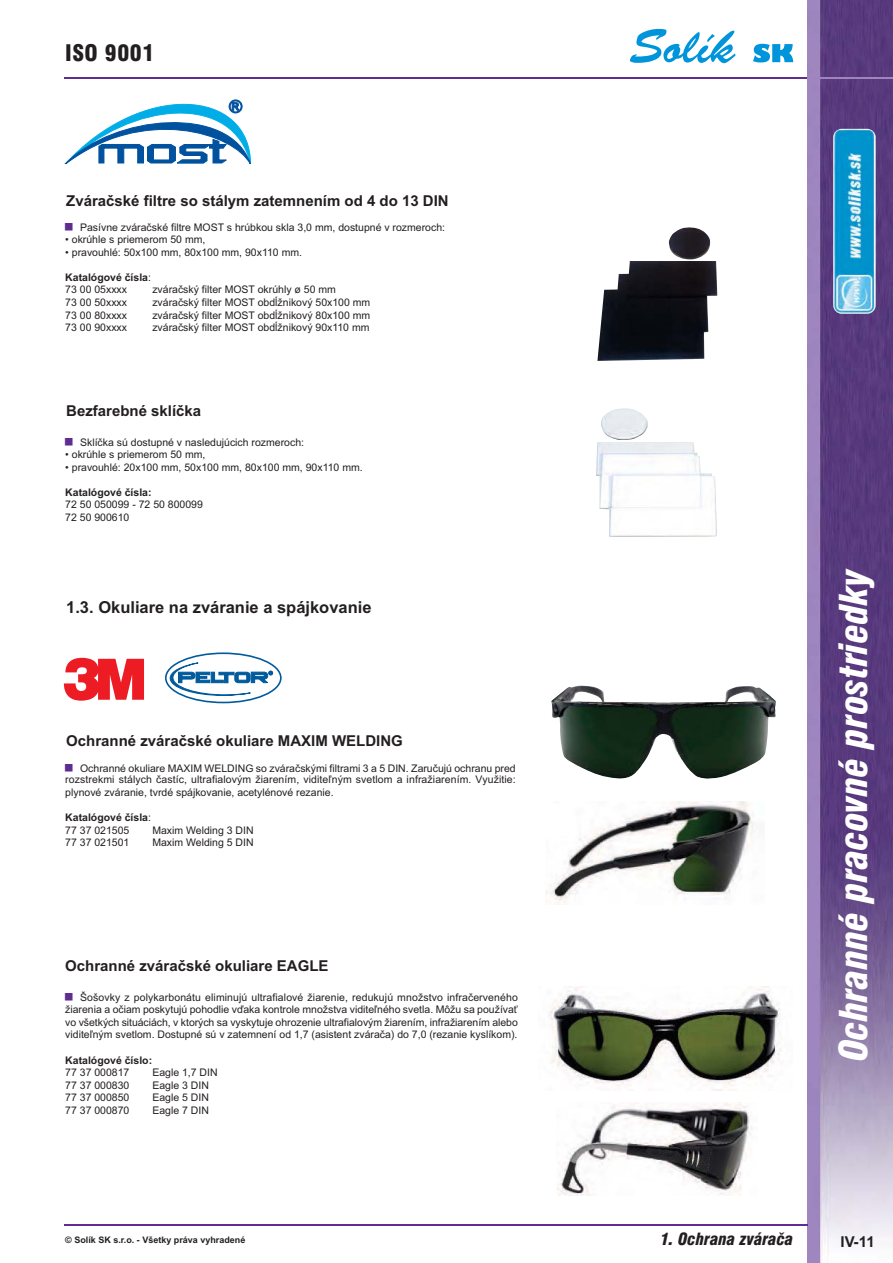
<style>
.page{position:relative;width:893px;height:1263px;background:#fff}
.page>*{position:absolute;margin:0;border:0;box-sizing:border-box;transform-origin:0 0}
.t1{font:italic 37.5px "Swis 721 Blk Cn EU";color:#fff}
.t2{font:21px "Swis 721 Blk Cn PL";letter-spacing:.025em;color:#231f20}
.t3{font:700 16.5px "Arial";color:#231f20}
.t4{font:italic 16.5px "Swis 721 Blk Cn EU";color:#231f20}
.t5{font:700 15px "Arial";color:#231f20}
.t6{font:10.5px/12.5px "Arial";color:#231f20;text-align:justify}
.t7{font:700 10.5px/12.6px "Arial";color:#231f20}
.t8{font:700 9px "Arial";color:#231f20}
.s1{font-weight:400}
</style>
<div class="page">
<img style="left:808px;top:0;width:85px;height:1263px">
<hr style="left:64px;top:77px;width:744px;height:1px;background:#5e2d91">
<hr style="left:808px;top:77px;width:85px;height:1px;background:#9e85be">
<hr style="left:64px;top:1224px;width:744px;height:2px;background:#5e2d91">
<svg style="left:630px;top:29px;width:163px;height:34px"></svg>
<img style="left:833px;top:129px;width:43px;height:185px;border-radius:9px">
<img style="left:551px;top:686px;width:225px;height:93px">
<img style="left:545px;top:802px;width:209px;height:102px">
<img style="left:596px;top:408px;width:121px;height:129px">
<img style="left:597px;top:227px;width:120px;height:134px">
<svg style="left:65px;top:100px;width:186px;height:64px"></svg>
<svg style="left:166px;top:653px;width:115px;height:50px"></svg>
<div style="left:165px;top:652px;width:117px;height:51px;border:2px solid #005a9c;border-radius:50%"></div>
<svg style="left:170px;top:663px;width:103px;height:32px"></svg>
<svg style="left:64px;top:658px;width:80px;height:43px"></svg>
<img style="left:549px;top:986px;width:232px;height:105px">
<img style="left:557px;top:1102px;width:196px;height:94px">
<h2 class="t2" style="left:65px;top:40px;width:91px">ISO 9001</h2>
<h3 class="t5" style="left:66px;top:195px;width:384px">Zváračské filtre so stálym zatemnením od 4 do 13 DIN</h3>
<p class="t6" style="left:80px;top:222px;width:366px">Pasívne zváračské filtre MOST s hrúbkou skla 3,0 mm, dostupné v rozmeroch:</p>
<p class="t6" style="left:65px;top:234px;width:142px">• okrúhle s priemerom 50 mm,</p>
<p class="t6" style="left:65px;top:247px;width:238px">• pravouhlé: 50x100 mm, 80x100 mm, 90x110 mm.</p>
<p class="t7" style="left:65px;top:272px;width:87px">Katalógové čísla<span class="s1">:<br>73 00 05xxxx</span></p>
<p class="t6" style="left:152px;top:285px;width:185px">zváračský filter MOST okrúhly ø 50 mm</p>
<p class="t6" style="left:65px;top:297px;width:63px">73 00 50xxxx</p>
<p class="t6" style="left:152px;top:297px;width:219px">zváračský filter MOST obdĺžnikový 50x100 mm</p>
<p class="t6" style="left:65px;top:310px;width:63px">73 00 80xxxx</p>
<p class="t6" style="left:152px;top:310px;width:219px">zváračský filter MOST obdĺžnikový 80x100 mm</p>
<p class="t6" style="left:65px;top:322px;width:63px">73 00 90xxxx</p>
<p class="t6" style="left:152px;top:322px;width:219px">zváračský filter MOST obdĺžnikový 90x110 mm</p>
<h3 class="t5" style="left:66px;top:405px;width:136px">Bezfarebné sklíčka</h3>
<p class="t6" style="left:80px;top:437px;width:225px">Sklíčka sú dostupné v nasledujúcich rozmeroch:</p>
<p class="t6" style="left:65px;top:449px;width:142px">• okrúhle s priemerom 50 mm,</p>
<p class="t6" style="left:65px;top:462px;width:299px">• pravouhlé: 20x100 mm, 50x100 mm, 80x100 mm, 90x110 mm.</p>
<p class="t7" style="left:65px;top:487px;width:88px">Katalógové čísla:</p>
<p class="t6" style="left:65px;top:499px;width:139px">72 50 050099 - 72 50 800099<br>72 50 900610</p>
<h3 class="t3" style="left:66px;top:601px;width:307px">1.3. Okuliare na zváranie a spájkovanie</h3>
<h3 class="t5" style="left:66px;top:735px;width:338px">Ochranné zváračské okuliare MAXIM WELDING</h3>
<p class="t6" style="left:65px;top:763px;width:452px;text-indent:15px">Ochranné okuliare MAXIM WELDING so zváračskými filtrami 3 a 5 DIN. Zaručujú ochranu pred rozstrekmi stálych častíc, ultrafialovým žiarením, viditeľným svetlom a infražiarením. Využitie: plynové zváranie, tvrdé spájkovanie, acetylénové rezanie.</p>
<p class="t7" style="left:65px;top:812px;width:87px">Katalógové čísla<span class="s1">:<br>77 37 021505</span></p>
<p class="t6" style="left:152px;top:825px;width:103px">Maxim Welding 3 DIN</p>
<p class="t6" style="left:65px;top:838px;width:66px">77 37 021501</p>
<p class="t6" style="left:152px;top:838px;width:103px">Maxim Welding 5 DIN</p>
<h3 class="t5" style="left:65px;top:960px;width:265px">Ochranné zváračské okuliare EAGLE</h3>
<p class="t6" style="left:65px;top:992px;width:454px;text-indent:15px">Šošovky z polykarbonátu eliminujú ultrafialové žiarenie, redukujú množstvo infračerveného žiarenia a očiam poskytujú pohodlie vďaka kontrole množstva viditeľného svetla. Môžu sa používať vo všetkých situáciách, v ktorých sa vyskytuje ohrozenie ultrafialovým žiarením, infražiarením alebo viditeľným svetlom. Dostupné sú v zatemnení od 1,7 (asistent zvárača) do 7,0 (rezanie kyslíkom).</p>
<p class="t7" style="left:65px;top:1055px;width:88px">Katalógové číslo:</p>
<p class="t6" style="left:65px;top:1067px;width:66px">77 37 000817</p>
<p class="t6" style="left:152px;top:1067px;width:67px">Eagle 1,7 DIN</p>
<p class="t6" style="left:65px;top:1080px;width:66px">77 37 000830</p>
<p class="t6" style="left:152px;top:1080px;width:58px">Eagle 3 DIN</p>
<p class="t6" style="left:65px;top:1092px;width:66px">77 37 000850</p>
<p class="t6" style="left:152px;top:1092px;width:58px">Eagle 5 DIN</p>
<p class="t6" style="left:65px;top:1105px;width:66px">77 37 000870</p>
<p class="t6" style="left:152px;top:1105px;width:58px">Eagle 7 DIN</p>
<h1 class="t1" style="left:832px;top:1061px;width:494px;rotate:-90deg">Ochranné pracovné prostriedky</h1>
<h3 class="t4" style="left:660px;top:1229px;width:135px">1. Ochrana zvárača</h3>
<p class="t8" style="left:65px;top:1237px;width:182px">© Solík SK s.r.o. - Všetky práva vyhradené</p>
<h3 class="t5" style="left:840px;top:1236px;width:36px">IV-11</h3>
</div>
